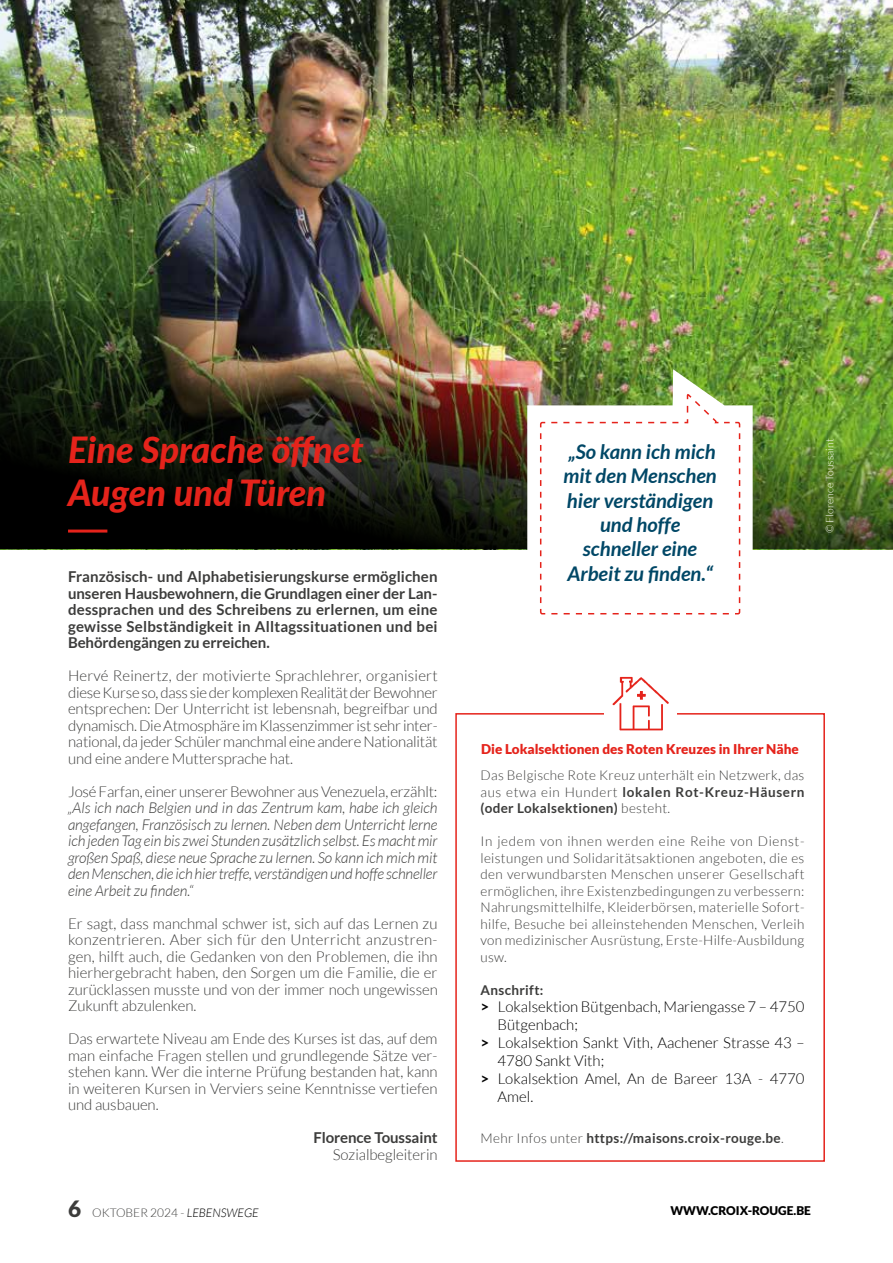
<style>
.page{position:relative;width:893px;height:1263px;background:#fff}
.page>*{position:absolute;margin:0;border:0;box-sizing:border-box;transform-origin:0 0}
.t1{font:italic 800 36px/43.2px "Lato";color:#e5231b}
.t2{font:italic 700 20.25px/24.3px "Lato";color:#004766;text-align:center}
.t3{font:300 15px/16.5px "Lato";letter-spacing:-.005em;color:#3c3c3b;text-align:justify}
.t4{font:italic 300 15px/16.5px "Lato";letter-spacing:-.015em;color:#3c3c3b;text-align:justify}
.t5{font:700 15px/16.5px "Lato";letter-spacing:-.005em;color:#3c3c3b;text-align:justify}
.t6{font:300 15px "Lato";color:#000}
.t7{font:300 13.5px/16.5px "Lato";letter-spacing:.025em;color:#3c3c3b;text-align:justify}
.t8{font:700 13.5px "Lato";letter-spacing:.025em;color:#3c3c3b}
.t9{font:900 13.5px "Lato";color:#e5231b}
.t10{font:300 12px "Lato";color:#3c3c3b}
.t11{font:900 12px "Lato";color:#000}
.t12{font:300 10.5px "Lato";color:#fff}
.s1{font-weight:700}
.s2{font-weight:300}
.s3{font-weight:900;font-size:22.5px}
.s4{font-style:italic;color:#000}
</style>
<div class="page">
<img style="left:0;top:0;width:893px;height:302px">
<img style="left:0;top:302px;width:893px;height:247px">
<hr style="left:68px;top:530px;width:39px;height:3px;background:#e5231b">
<div style="left:455px;top:713px;width:370px;height:449px;background:#fff;border:2px solid #e5231b"></div>
<img style="left:604px;top:676px;width:72px;height:55px">
<svg style="left:527px;top:369px;width:226px;height:246px"></svg>
<h1 class="t1" style="left:68px;top:426px;width:297px">Eine Sprache öffnet<br>Augen und Türen</h1>
<p class="t5" style="left:68px;top:568px;width:371px">Französisch- und Alphabetisierungskurse ermöglichen unseren Hausbewohnern, die Grundlagen einer der Lan&shy;dessprachen und des Schreibens zu erlernen, um eine gewisse Selbständigkeit in Alltagssituationen und bei Behördengängen zu erreichen.</p>
<p class="t3" style="left:68px;top:667px;width:371px">Hervé Reinertz, der motivierte Sprachlehrer, organisiert diese Kurse so, dass sie der komplexen Realität der Bewohner entsprechen: Der Unterricht ist lebensnah, begreifbar und dynamisch. Die Atmosphäre im Klassenzimmer ist sehr inter&shy;national, da jeder Schüler manchmal eine andere Nationalität und eine andere Muttersprache hat.</p>
<p class="t3" style="left:68px;top:783px;width:371px">José Farfan, einer unserer Bewohner aus Venezuela, erzählt:</p>
<p class="t4" style="left:68px;top:800px;width:371px">„Als ich nach Belgien und in das Zentrum kam, habe ich gleich angefangen, Französisch zu lernen. Neben dem Unterricht lerne ich jeden Tag ein bis zwei Stunden zusätzlich selbst. Es macht mir großen Spaß, diese neue Sprache zu lernen. So kann ich mich mit den Menschen, die ich hier treffe, verständigen und hoffe schneller eine Arbeit zu finden.“</p>
<p class="t3" style="left:68px;top:915px;width:371px">Er sagt, dass manchmal schwer ist, sich auf das Lernen zu konzentrieren. Aber sich für den Unterricht anzustren&shy;gen, hilft auch, die Gedanken von den Problemen, die ihn hierhergebracht haben, den Sorgen um die Familie, die er zurücklassen musste und von der immer noch ungewissen Zukunft abzulenken.</p>
<p class="t3" style="left:68px;top:1030px;width:371px">Das erwartete Niveau am Ende des Kurses ist das, auf dem man einfache Fragen stellen und grundlegende Sätze ver&shy;stehen kann. Wer die interne Prüfung bestanden hat, kann in weiteren Kursen in Verviers seine Kenntnisse vertiefen und ausbauen.</p>
<p class="t5" style="left:313px;top:1129px;width:126px">Florence Toussaint</p>
<p class="t3" style="left:333px;top:1146px;width:106px">Sozialbegleiterin</p>
<h2 class="t2" style="left:563px;top:440px;width:155px">„So kann ich mich mit den Menschen hier verständigen und hoffe schneller eine<br>Arbeit zu finden.“</h2>
<p class="t12" style="left:824px;top:533px;width:96px;rotate:-90deg">© Florence Toussaint</p>
<p class="t9" style="left:481px;top:741px;width:319px">Die Lokalsektionen des Roten Kreuzes in Ihrer Nähe</p>
<p class="t7" style="left:480px;top:767px;width:326px">Das Belgische Rote Kreuz unterhält ein Netzwerk, das aus etwa ein Hundert <span class="s1">lokalen Rot-Kreuz-Häusern (oder Lokalsektionen)</span> besteht.</p>
<p class="t7" style="left:480px;top:833px;width:325px">In jedem von ihnen werden eine Reihe von Dienst&shy;leistungen und Solidaritätsaktionen angeboten, die es den verwundbarsten Menschen unserer Gesellschaft ermöglichen, ihre Existenzbedingungen zu verbessern:<br>Nahrungsmittelhilfe, Kleiderbörsen, materielle Sofort&shy;hilfe, Besuche bei alleinstehenden Menschen, Verleih von medizinischer Ausrüstung, Erste-Hilfe-Ausbildung usw.</p>
<p class="t8" style="left:480px;top:982px;width:64px">Anschrift:</p>
<p class="t6" style="left:480px;top:999px;width:325px"><span class="s1">&gt;</span> Lokalsektion Bütgenbach, Mariengasse 7 – 4750</p>
<p class="t6" style="left:497px;top:1017px;width:82px">Bütgenbach;</p>
<p class="t6" style="left:480px;top:1035px;width:325px"><span class="s1">&gt;</span> Lokalsektion Sankt Vith, Aachener Strasse 43 –</p>
<p class="t6" style="left:497px;top:1053px;width:108px">4780 Sankt Vith;</p>
<p class="t6" style="left:480px;top:1071px;width:325px"><span class="s1">&gt;</span> Lokalsektion Amel, An de Bareer 13A - 4770</p>
<p class="t6" style="left:497px;top:1089px;width:37px">Amel.</p>
<p class="t8" style="left:480px;top:1130px;width:305px"><span class="s2">Mehr Infos unter</span> https://maisons.croix-rouge.be<span class="s2">.</span></p>
<p class="t10" style="left:68px;top:1206px;width:192px"><span class="s3">6</span> OKTOBER 2024 - <span class="s4">LEBENSWEGE</span></p>
<p class="t11" style="left:670px;top:1204px;width:142px">WWW.CROIX-ROUGE.BE</p>
</div>
